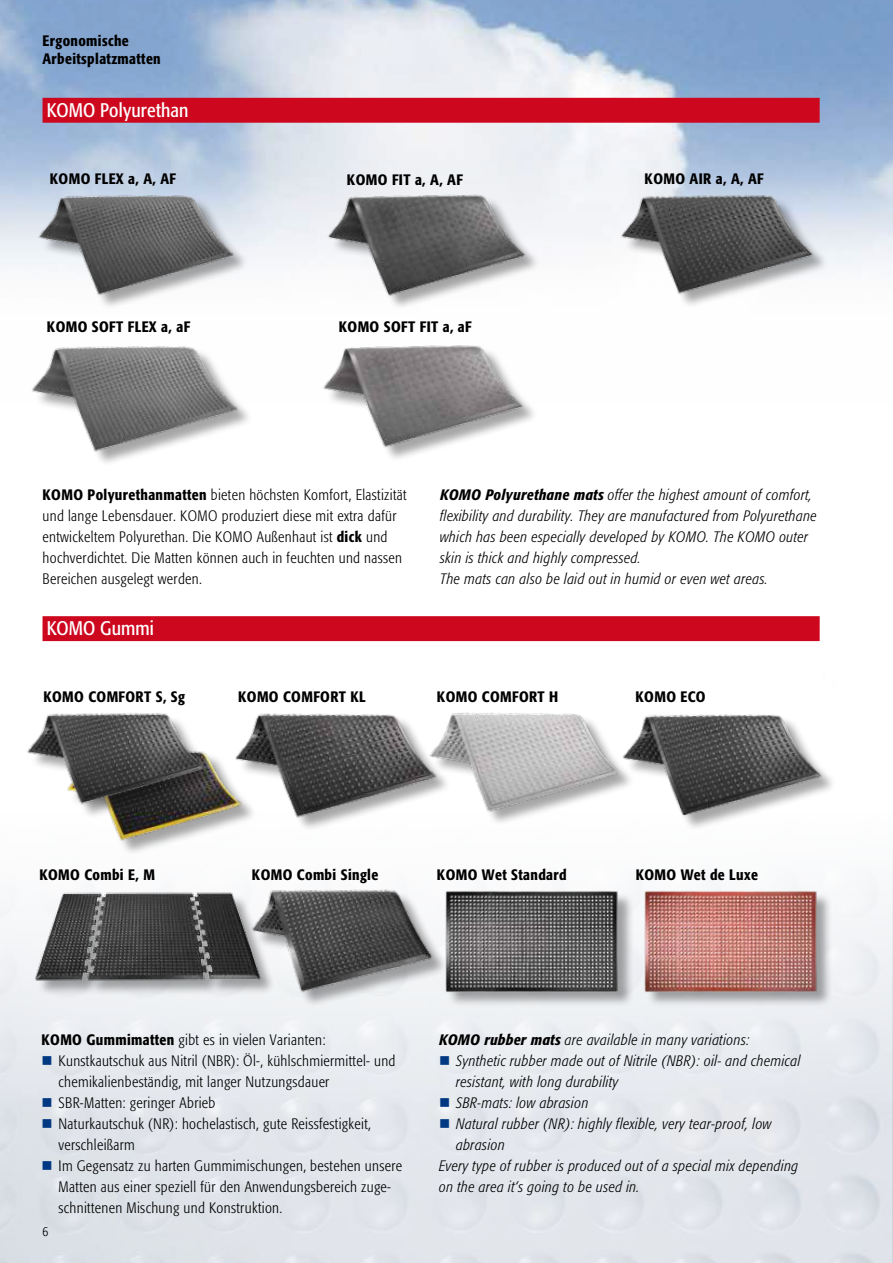
<style>
.page{position:relative;width:893px;height:1263px;background:#fff}
.page>*{position:absolute;margin:0;border:0;box-sizing:border-box;transform-origin:0 0}
.t1{font:condensed 19.5px "Formata";letter-spacing:.005em;color:#fff}
.t2{font:300 condensed 15px/21px "Formata";letter-spacing:.025em;color:#000}
.t3{font:italic 300 condensed 15px/21px "Formata";letter-spacing:.025em;color:#000}
.t4{font:500 condensed 15px/18px "Formata";letter-spacing:.025em;color:#000}
.t5{font:300 condensed 13.5px "Formata";color:#000}
.s1{font-weight:500}
</style>
<div class="page">
<img style="left:0;top:0;width:893px;height:268px">
<div style="left:41px;top:196px;width:209px;height:115px;background:#000;opacity:.35"></div>
<img style="left:33px;top:179px;width:208px;height:127px">
<div style="left:330px;top:196px;width:211px;height:115px;background:#000;opacity:.35"></div>
<img style="left:320px;top:177px;width:212px;height:127px">
<img style="left:32px;top:346px;width:213px;height:117px">
<img style="left:323px;top:345px;width:207px;height:111px">
<div style="left:623px;top:196px;width:206px;height:113px;background:#000;opacity:.35"></div>
<img style="left:617px;top:175px;width:202px;height:125px">
<img style="left:636px;top:714px;width:195px;height:116px">
<div style="left:37px;top:894px;width:239px;height:102px;background:#000;opacity:.35"></div>
<img style="left:32px;top:884px;width:216px;height:100px">
<div style="left:254px;top:891px;width:194px;height:116px;background:#f0f2f4"></div>
<img style="left:248px;top:870px;width:191px;height:129px">
<div style="left:645px;top:892px;width:188px;height:116px;background:#000;opacity:.35"></div>
<img style="left:643px;top:888px;width:177px;height:107px">
<div style="left:447px;top:892px;width:187px;height:116px;background:#000;opacity:.35"></div>
<img style="left:444px;top:888px;width:177px;height:107px">
<div style="left:432px;top:714px;width:204px;height:113px;background:#000;opacity:.35"></div>
<img style="left:443px;top:712px;width:184px;height:108px">
<div style="left:237px;top:715px;width:215px;height:117px;background:#000;opacity:.35"></div>
<img style="left:237px;top:713px;width:206px;height:113px">
<div style="left:69px;top:753px;width:188px;height:103px;background:#000;opacity:.35"></div>
<img style="left:63px;top:741px;width:184px;height:106px">
<div style="left:30px;top:714px;width:189px;height:106px;background:#000;opacity:.35"></div>
<img style="left:27px;top:713px;width:177px;height:104px">
<div style="left:43px;top:98px;width:777px;height:25px;background:#cd071e"></div>
<div style="left:43px;top:616px;width:777px;height:25px;background:#cd071e"></div>
<svg style="left:43px;top:1056px;width:8px;height:9px"></svg>
<svg style="left:43px;top:1098px;width:8px;height:9px"></svg>
<svg style="left:43px;top:1119px;width:8px;height:9px"></svg>
<svg style="left:43px;top:1161px;width:8px;height:9px"></svg>
<svg style="left:440px;top:1056px;width:9px;height:9px"></svg>
<svg style="left:440px;top:1098px;width:9px;height:9px"></svg>
<svg style="left:440px;top:1119px;width:9px;height:9px"></svg>
<p class="t4" style="left:43px;top:32px;width:120px">Ergonomische<br>Arbeitsplatzmatten</p>
<h1 class="t1" style="left:47px;top:98px;width:143px">KOMO Polyurethan</h1>
<p class="t4" style="left:50px;top:170px;width:128px">KOMO FLEX a, A, AF</p>
<p class="t4" style="left:347px;top:170px;width:117px">KOMO FIT a, A, AF</p>
<p class="t4" style="left:47px;top:318px;width:145px">KOMO SOFT FLEX a, aF</p>
<p class="t4" style="left:339px;top:318px;width:134px">KOMO SOFT FIT a, aF</p>
<p class="t4" style="left:645px;top:170px;width:121px">KOMO AIR a, A, AF</p>
<p class="t2" style="left:43px;top:485px;width:366px"><span class="s1">KOMO Polyurethanmatten</span> bieten höchsten Komfort, Elastizität und lange Lebensdauer. KOMO produziert diese mit extra dafür entwickeltem Polyurethan. Die KOMO Außenhaut ist <span class="s1">dick</span> und hochverdichtet. Die Matten können auch in feuchten und nassen Bereichen ausgelegt werden.</p>
<p class="t3" style="left:440px;top:485px;width:378px"><span class="s1">KOMO Polyurethane mats</span> offer the highest amount of comfort, flexibility and durability. They are manufactured from Polyurethane which has been especially developed by KOMO. The KOMO outer skin is thick and highly compressed.<br>The mats can also be laid out in humid or even wet areas.</p>
<h1 class="t1" style="left:47px;top:617px;width:109px">KOMO Gummi</h1>
<p class="t4" style="left:43px;top:687px;width:143px">KOMO COMFORT S, Sg</p>
<p class="t4" style="left:238px;top:687px;width:129px">KOMO COMFORT KL</p>
<p class="t4" style="left:437px;top:687px;width:123px">KOMO COMFORT H</p>
<p class="t4" style="left:635px;top:687px;width:72px">KOMO ECO</p>
<p class="t4" style="left:39px;top:865px;width:117px">KOMO Combi E, M</p>
<p class="t4" style="left:252px;top:865px;width:128px">KOMO Combi Single</p>
<p class="t4" style="left:437px;top:865px;width:131px">KOMO Wet Standard</p>
<p class="t4" style="left:636px;top:865px;width:124px">KOMO Wet de Luxe</p>
<p class="t2" style="left:59px;top:1029px;width:345px;text-indent:-17px"><span class="s1">KOMO Gummimatten</span> gibt es in vielen Varianten:<br>Kunstkautschuk aus Nitril (NBR): Öl-, kühlschmiermittel- und chemikalienbeständig, mit langer Nutzungsdauer<br>SBR-Matten: geringer Abrieb<br>Naturkautschuk (NR): hochelastisch, gute Reissfestigkeit, verschleißarm<br>Im Gegensatz zu harten Gummimischungen, bestehen unsere Matten aus einer speziell für den Anwendungsbereich zuge&shy;schnittenen Mischung und Konstruktion.</p>
<p class="t3" style="left:439px;top:1029px;width:312px"><span class="s1">KOMO rubber mats</span> are available in many variations:</p>
<p class="t3" style="left:456px;top:1050px;width:346px">Synthetic rubber made out of Nitrile (NBR): oil- and chemical</p>
<p class="t3" style="left:456px;top:1071px;width:164px">resistant, with long durability</p>
<p class="t3" style="left:456px;top:1092px;width:134px">SBR-mats: low abrasion</p>
<p class="t3" style="left:456px;top:1113px;width:317px">Natural rubber (NR): highly flexible, very tear-proof, low</p>
<p class="t3" style="left:456px;top:1134px;width:50px">abrasion</p>
<p class="t3" style="left:439px;top:1155px;width:361px">Every type of rubber is produced out of a special mix depending</p>
<p class="t3" style="left:439px;top:1176px;width:202px">on the area it‘s going to be used in.</p>
<p class="t5" style="left:43px;top:1224px;width:7px">6</p>
</div>
